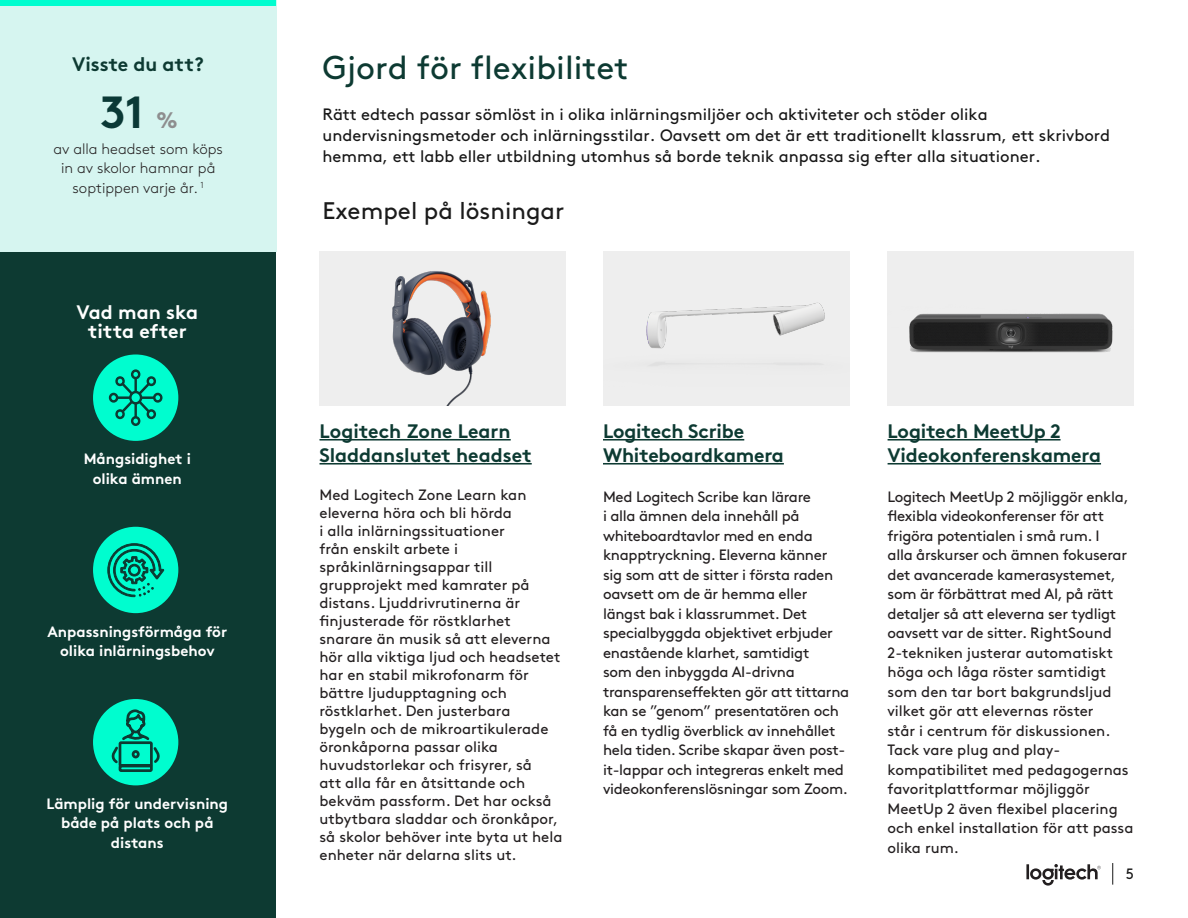
<style>
.page{position:relative;width:1188px;height:918px;background:#fff}
.page>*{position:absolute;margin:0;border:0;box-sizing:border-box;transform-origin:0 0}
.t1{font:700 45px "Brown Pro";color:#0b3936}
.t2{font:33px "Brown";color:#0d3a32}
.t3{font:24px "Brown";color:#1b1b1b}
.t4{font:700 19.5px/24px "Brown Pro";letter-spacing:-.01em;color:#0d3a32}
.t5{font:700 19.5px/19.5px "Brown Pro";color:#fff;text-align:center}
.t6{font:16.5px/21px "Brown";color:#171717}
.t7{font:15px/19.5px "Brown";letter-spacing:-.01em;color:#231f20}
.t8{font:700 15px/19.5px "Brown Pro";color:#fff;text-align:center}
.t9{font:300 15px/19.5px "Brown Pro";color:#231f20;text-align:center}
.t10{font:15px "Brown";color:#1b1b1b}
.s1{font-size:22.5px;color:#8e8e8f}
</style>
<div class="page">
<svg style="left:1026px;top:864px;width:75px;height:22px"></svg>
<svg style="left:1112px;top:863px;width:1px;height:22px"></svg>
<div style="left:0;top:251px;width:276px;height:667px;background:#0d3a32"></div>
<hr style="left:320px;top:439px;width:191px;height:2px;background:#0d3a32">
<hr style="left:320px;top:463px;width:212px;height:2px;background:#0d3a32">
<hr style="left:603px;top:439px;width:141px;height:2px;background:#0d3a32">
<hr style="left:603px;top:463px;width:181px;height:2px;background:#0d3a32">
<hr style="left:888px;top:439px;width:173px;height:2px;background:#0d3a32">
<hr style="left:888px;top:463px;width:213px;height:2px;background:#0d3a32">
<div style="left:320px;top:251px;width:246px;height:155px;background:#eee"></div>
<img style="left:392px;top:271px;width:99px;height:135px">
<div style="left:603px;top:251px;width:246px;height:155px;background:#eee"></div>
<img style="left:646px;top:302px;width:179px;height:64px">
<img style="left:888px;top:251px;width:246px;height:155px">
<div style="left:93px;top:699px;width:85px;height:86px;background:#00fdcf;border-radius:50%"></div>
<svg style="left:109px;top:708px;width:54px;height:64px"></svg>
<div style="left:93px;top:354px;width:85px;height:87px;background:#00fdcf;border-radius:50%"></div>
<svg style="left:108px;top:369px;width:55px;height:57px"></svg>
<div style="left:93px;top:527px;width:85px;height:86px;background:#00fdcf;border-radius:50%"></div>
<svg style="left:107px;top:533px;width:58px;height:74px"></svg>
<div style="left:0;top:6px;width:276px;height:245px;background:#d6f5f0"></div>
<div style="left:0;top:0;width:276px;height:6px;background:#00fdcf"></div>
<p class="t4" style="left:72px;top:50px;width:133px">Visste du att?</p>
<p class="t1" style="left:100px;top:76px;width:79px">31 <span class="s1">%</span></p>
<p class="t9" style="left:54px;top:138px;width:171px">av alla headset som köps in av skolor hamnar på soptippen varje år. <sup>1</sup></p>
<p class="t5" style="left:76px;top:300px;width:123px">Vad man ska titta efter</p>
<p class="t8" style="left:84px;top:448px;width:109px">Mångsidighet i olika ämnen</p>
<p class="t8" style="left:47px;top:620px;width:181px">Anpassningsförmåga för olika inlärningsbehov</p>
<p class="t8" style="left:47px;top:792px;width:183px">Lämplig för undervisning både på plats och på distans</p>
<p class="t2" style="left:322px;top:42px;width:307px">Gjord för flexibilitet</p>
<p class="t6" style="left:322px;top:102px;width:789px">Rätt edtech passar sömlöst in i olika inlärningsmiljöer och aktiviteter och stöder olika undervisningsmetoder och inlärningsstilar. Oavsett om det är ett traditionellt klassrum, ett skrivbord hemma, ett labb eller utbildning utomhus så borde teknik anpassa sig efter alla situationer.</p>
<p class="t3" style="left:322px;top:193px;width:243px">Exempel på lösningar</p>
<p class="t4" style="left:320px;top:417px;width:214px">Logitech Zone Learn<br>Sladdanslutet headset</p>
<p class="t7" style="left:320px;top:485px;width:244px;line-height:18px">Med Logitech Zone Learn kan eleverna höra och bli hörda<br>i alla inlärningssituationer<br>från enskilt arbete i språkinlärningsappar till grupprojekt med kamrater på distans. Ljuddrivrutinerna är finjusterade för röstklarhet snarare än musik så att eleverna hör alla viktiga ljud och headsetet har en stabil mikrofonarm för bättre ljudupptagning och röstklarhet. Den justerbara<br>bygeln och de mikroartikulerade öronkåporna passar olika huvudstorlekar och frisyrer, så<br>att alla får en åtsittande och bekväm passform. Det har också utbytbara sladdar och öronkåpor, så skolor behöver inte byta ut hela enheter när delarna slits ut.</p>
<p class="t4" style="left:603px;top:417px;width:182px">Logitech Scribe<br>Whiteboardkamera</p>
<p class="t7" style="left:603px;top:485px;width:248px">Med Logitech Scribe kan lärare<br>i alla ämnen dela innehåll på whiteboardtavlor med en enda knapptryckning. Eleverna känner sig som att de sitter i första raden oavsett om de är hemma eller längst bak i klassrummet. Det specialbyggda objektivet erbjuder enastående klarhet, samtidigt<br>som den inbyggda AI-drivna transparenseffekten gör att tittarna kan se ”genom” presentatören och få en tydlig överblick av innehållet hela tiden. Scribe skapar även post&shy;it-lappar och integreras enkelt med videokonferenslösningar som Zoom.</p>
<p class="t4" style="left:888px;top:417px;width:215px">Logitech MeetUp 2<br>Videokonferenskamera</p>
<p class="t7" style="left:888px;top:485px;width:247px">Logitech MeetUp 2 möjliggör enkla, flexibla videokonferenser för att frigöra potentialen i små rum. I<br>alla årskurser och ämnen fokuserar det avancerade kamerasystemet, som är förbättrat med AI, på rätt detaljer så att eleverna ser tydligt oavsett var de sitter. RightSound<br>2-tekniken justerar automatiskt höga och låga röster samtidigt som den tar bort bakgrundsljud vilket gör att elevernas röster<br>står i centrum för diskussionen.<br>Tack vare plug and play&shy;kompatibilitet med pedagogernas favoritplattformar möjliggör<br>MeetUp 2 även flexibel placering och enkel installation för att passa olika rum.</p>
<p class="t10" style="left:1126px;top:862px;width:10px">5</p>
</div>
